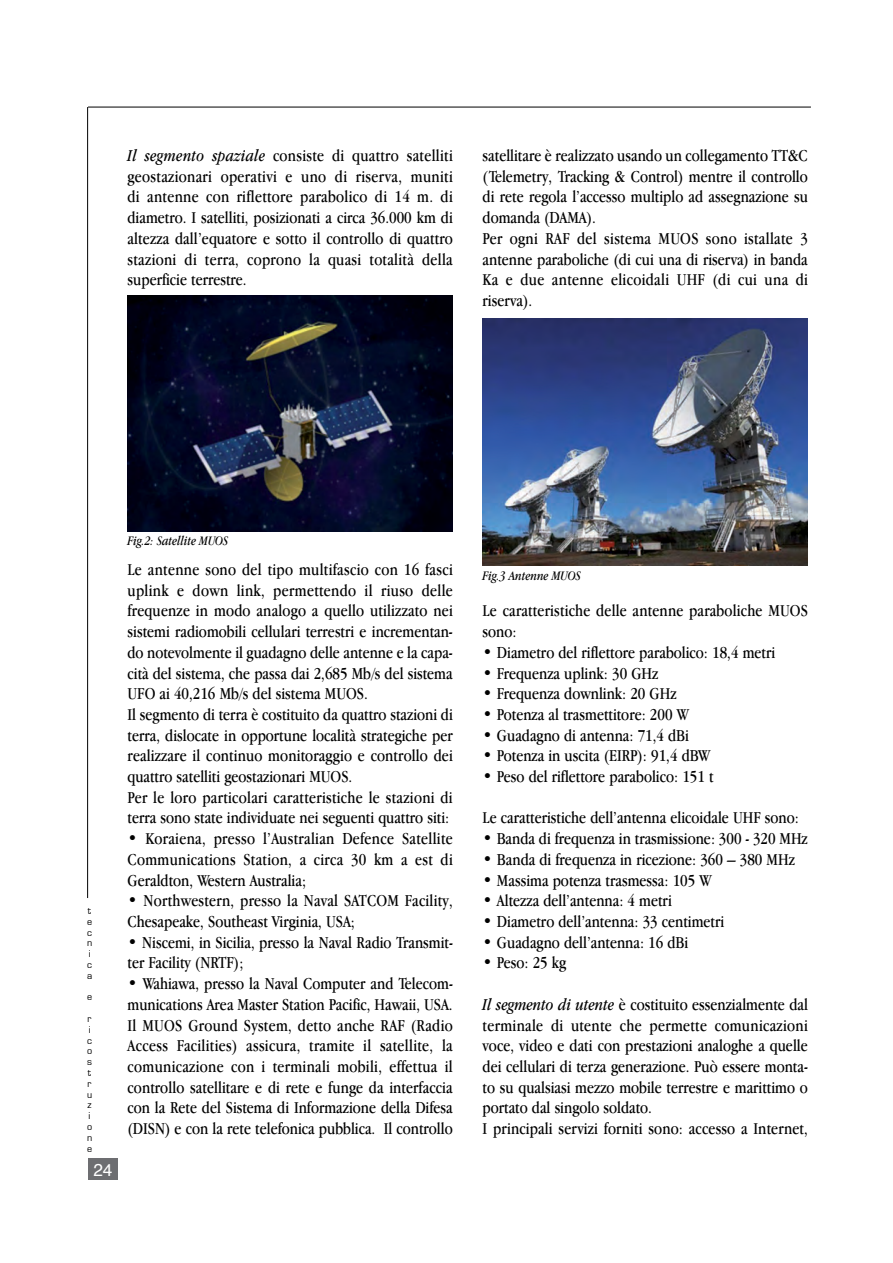
<style>
.page{position:relative;width:893px;height:1263px;background:#fff}
.page>*{position:absolute;margin:0;border:0;box-sizing:border-box;transform-origin:0 0}
.t1{font:17.25px/20.7px "Apple Garamond";color:#000}
.t2{font:17.25px "Helvetica";color:#fff}
.t3{font:italic 13.5px "Apple Garamond";color:#000}
.t4{font:9px/10.8px "Eurostile";color:#000}
.s1{font-style:italic}
</style>
<div class="page">
<hr style="left:88px;top:107px;width:723px;height:1px;background:#000">
<hr style="left:87px;top:107px;width:1px;height:791px;background:#000">
<div style="left:88px;top:1158px;width:30px;height:21px;background:#6d6e71"></div>
<img style="left:128px;top:295px;width:325px;height:236px">
<img style="left:483px;top:318px;width:325px;height:247px">
<p class="t1" style="left:128px;top:147px;width:327px;text-align:justify"><span class="s1">Il segmento spaziale</span> consiste di quattro satelliti geostazionari operativi e uno di riserva, muniti di antenne con riflettore parabolico di 14 m. di diametro. I satelliti, posizionati a circa 36.000 km di altezza dall’equatore e sotto il controllo di quattro stazioni di terra, coprono la quasi totalità della superficie terrestre.</p>
<p class="t1" style="left:483px;top:147px;width:327px">satellitare è realizzato usando un collegamento TT&amp;C (Telemetry, Tracking &amp; Control) mentre il controllo di rete regola l’accesso multiplo ad assegnazione su domanda (DAMA).<br>Per ogni RAF del sistema MUOS sono istallate 3 antenne paraboliche (di cui una di riserva) in banda Ka e due antenne elicoidali UHF (di cui una di riserva).</p>
<p class="t4" style="left:87px;top:905px;width:7px">t e c n i c a</p>
<p class="t4" style="left:87px;top:992px;width:7px">e</p>
<p class="t4" style="left:87px;top:1013px;width:7px">r i c o s t r u z i o n e</p>
<p class="t2" style="left:93px;top:1162px;width:21px">24</p>
<p class="t3" style="left:128px;top:535px;width:102px">Fig.2: Satellite MUOS</p>
<p class="t1" style="left:128px;top:561px;width:327px">Le antenne sono del tipo multifascio con 16 fasci uplink e down link, permettendo il riuso delle frequenze in modo analogo a quello utilizzato nei sistemi radiomobili cellulari terrestri e incrementan&shy;do notevolmente il guadagno delle antenne e la capa&shy;cità del sistema, che passa dai 2,685 Mb/s del sistema UFO ai 40,216 Mb/s del sistema MUOS.<br>Il segmento di terra è costituito da quattro stazioni di terra, dislocate in opportune località strategiche per realizzare il continuo monitoraggio e controllo dei quattro satelliti geostazionari MUOS.<br>Per le loro particolari caratteristiche le stazioni di terra sono state individuate nei seguenti quattro siti:</p>
<p class="t1" style="left:128px;top:830px;width:327px;text-align:justify">• Koraiena, presso l’Australian Defence Satellite Communications Station, a circa 30 km a est di Geraldton, Western Australia;</p>
<p class="t1" style="left:128px;top:892px;width:327px">• Northwestern, presso la Naval SATCOM Facility,<br>Chesapeake, Southeast Virginia, USA;</p>
<p class="t1" style="left:128px;top:933px;width:327px">• Niscemi, in Sicilia, presso la Naval Radio Transmit&shy;ter Facility (NRTF);</p>
<p class="t1" style="left:128px;top:975px;width:327px;text-align:justify">• Wahiawa, presso la Naval Computer and Telecom&shy;munications Area Master Station Pacific, Hawaii, USA.<br>Il MUOS Ground System, detto anche RAF (Radio Access Facilities) assicura, tramite il satellite, la comunicazione con i terminali mobili, effettua il controllo satellitare e di rete e funge da interfaccia con la Rete del Sistema di Informazione della Difesa (DISN) e con la rete telefonica pubblica. Il controllo</p>
<p class="t3" style="left:483px;top:571px;width:100px">Fig.3 Antenne MUOS</p>
<p class="t1" style="left:483px;top:602px;width:327px">Le caratteristiche delle antenne paraboliche MUOS sono:</p>
<p class="t1" style="left:483px;top:643px;width:294px">• Diametro del riflettore parabolico: 18,4 metri</p>
<p class="t1" style="left:483px;top:664px;width:177px">• Frequenza uplink: 30 GHz</p>
<p class="t1" style="left:483px;top:685px;width:196px">• Frequenza downlink: 20 GHz</p>
<p class="t1" style="left:483px;top:705px;width:208px">• Potenza al trasmettitore: 200 W</p>
<p class="t1" style="left:483px;top:726px;width:208px">• Guadagno di antenna: 71,4 dBi</p>
<p class="t1" style="left:483px;top:747px;width:229px">• Potenza in uscita (EIRP): 91,4 dBW</p>
<p class="t1" style="left:483px;top:768px;width:232px">• Peso del riflettore parabolico: 151 t</p>
<p class="t1" style="left:483px;top:809px;width:318px">Le caratteristiche dell’antenna elicoidale UHF sono:</p>
<p class="t1" style="left:483px;top:830px;width:327px">• Banda di frequenza in trasmissione: 300 - 320 MHz</p>
<p class="t1" style="left:483px;top:850px;width:314px">• Banda di frequenza in ricezione: 360 – 380 MHz</p>
<p class="t1" style="left:483px;top:871px;width:230px">• Massima potenza trasmessa: 105 W</p>
<p class="t1" style="left:483px;top:892px;width:191px">• Altezza dell’antenna: 4 metri</p>
<p class="t1" style="left:483px;top:912px;width:243px">• Diametro dell’antenna: 33 centimetri</p>
<p class="t1" style="left:483px;top:933px;width:207px">• Guadagno dell’antenna: 16 dBi</p>
<p class="t1" style="left:483px;top:954px;width:85px">• Peso: 25 kg</p>
<p class="t1" style="left:483px;top:995px;width:327px"><span class="s1">Il segmento di utente</span> è costituito essenzialmente dal terminale di utente che permette comunicazioni voce, video e dati con prestazioni analoghe a quelle dei cellulari di terza generazione. Può essere monta&shy;to su qualsiasi mezzo mobile terrestre e marittimo o portato dal singolo soldato.<br>I principali servizi forniti sono: accesso a Internet,</p>
</div>
